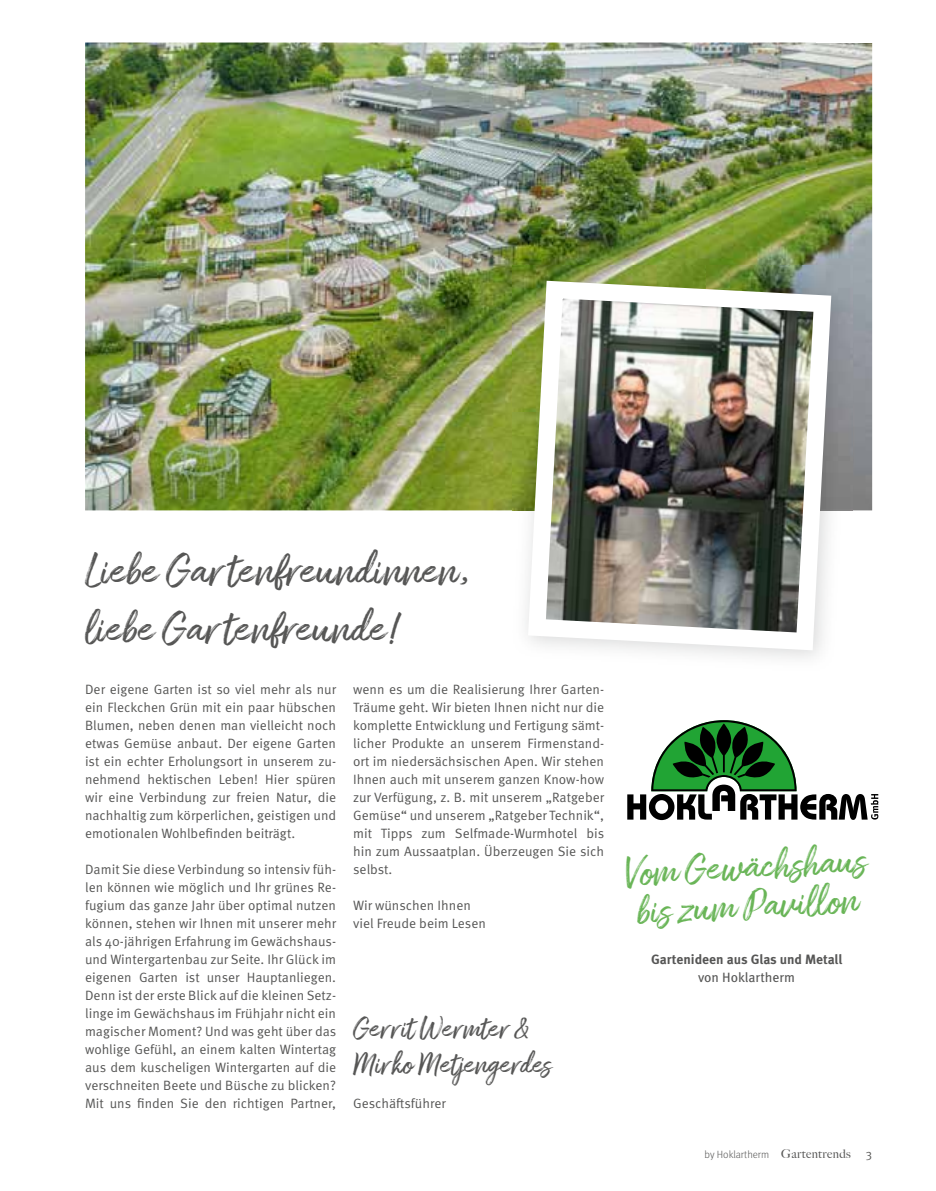
<style>
.page{position:relative;width:936px;height:1191px;background:#fff}
.page>*{position:absolute;margin:0;border:0;box-sizing:border-box;transform-origin:0 0}
.t1{font:45px/58.3px "Amithen";color:#565655}
.t2{font:40.5px/39px "Amithen";color:#69b557}
.t3{font:30px/36px "Amithen";color:#565655}
.t4{font:13.5px/18px "Meta Pro Norm";color:#565655;text-align:justify}
.t5{font:700 13.5px "Meta Pro";color:#565655}
.t6{font:13.5px "Meta Pro";color:#565655}
.t7{font:300 10.5px "Meta Pro";color:#565655}
.s1{font-family:"Big Caslon";font-weight:500;font-size:12px}
.s2{font-family:"Meta Pro Norm";font-weight:400;font-size:12px}
</style>
<div class="page">
<img style="left:85px;top:43px;width:787px;height:467px">
<img style="left:512px;top:265px;width:340px;height:394px">
<img style="left:528px;top:281px;width:303px;height:369px">
<svg style="left:627px;top:720px;width:251px;height:100px"></svg>
<h1 class="t1" style="left:85px;top:543px;width:385px">Liebe Gartenfreundinnen, liebe Gartenfreunde!</h1>
<p class="t4" style="left:85px;top:679px;width:253px">Der eigene Garten ist so viel mehr als nur ein Fleckchen Grün mit ein paar hübschen Blumen, neben denen man vielleicht noch etwas Gemüse anbaut. Der eigene Garten ist ein echter Erholungsort in unserem zu&shy;nehmend hektischen Leben! Hier spüren wir eine Verbindung zur freien Natur, die nachhaltig zum körperlichen, geistigen und emotionalen Wohlbefinden beiträgt.</p>
<p class="t4" style="left:85px;top:859px;width:253px">Damit Sie diese Verbindung so intensiv füh&shy;len können wie möglich und Ihr grünes Re&shy;fugium das ganze Jahr über optimal nutzen können, stehen wir Ihnen mit unserer mehr als 40-jährigen Erfahrung im Gewächshaus&shy;und Wintergartenbau zur Seite. Ihr Glück im eigenen Garten ist unser Hauptanliegen.<br>Denn ist der erste Blick auf die kleinen Setz&shy;linge im Gewächshaus im Frühjahr nicht ein magischer Moment? Und was geht über das wohlige Gefühl, an einem kalten Wintertag aus dem kuscheligen Wintergarten auf die verschneiten Beete und Büsche zu blicken?<br>Mit uns finden Sie den richtigen Partner,</p>
<p class="t4" style="left:353px;top:679px;width:252px">wenn es um die Realisierung Ihrer Garten-Träume geht. Wir bieten Ihnen nicht nur die komplette Entwicklung und Fertigung sämt&shy;licher Produkte an unserem Firmenstand&shy;ort im niedersächsischen Apen. Wir stehen Ihnen auch mit unserem ganzen Know-how zur Verfügung, z. B. mit unserem „Ratgeber Gemüse“ und unserem „Ratgeber Technik“, mit Tipps zum Selfmade-Wurmhotel bis hin zum Aussaatplan. Überzeugen Sie sich selbst.</p>
<p class="t4" style="left:353px;top:895px;width:134px">Wir wünschen Ihnen viel Freude beim Lesen</p>
<h3 class="t3" style="left:353px;top:1012px;width:200px">Gerrit Wermter &amp;<br>Mirko Metjengerdes</h3>
<p class="t4" style="left:353px;top:1093px;width:94px">Geschäftsführer</p>
<h2 class="t2" style="left:624px;top:855px;width:243px;rotate:-3deg">Vom Gewächshaus bis zum Pavill on</h2>
<p class="t5" style="left:651px;top:949px;width:193px">Gartenideen aus Glas und Metall</p>
<p class="t6" style="left:698px;top:967px;width:98px">von Hoklartherm</p>
<p class="t7" style="left:704px;top:1146px;width:169px">by Hoklartherm <span class="s1">Gartentrends</span> <span class="s2">3</span></p>
</div>
